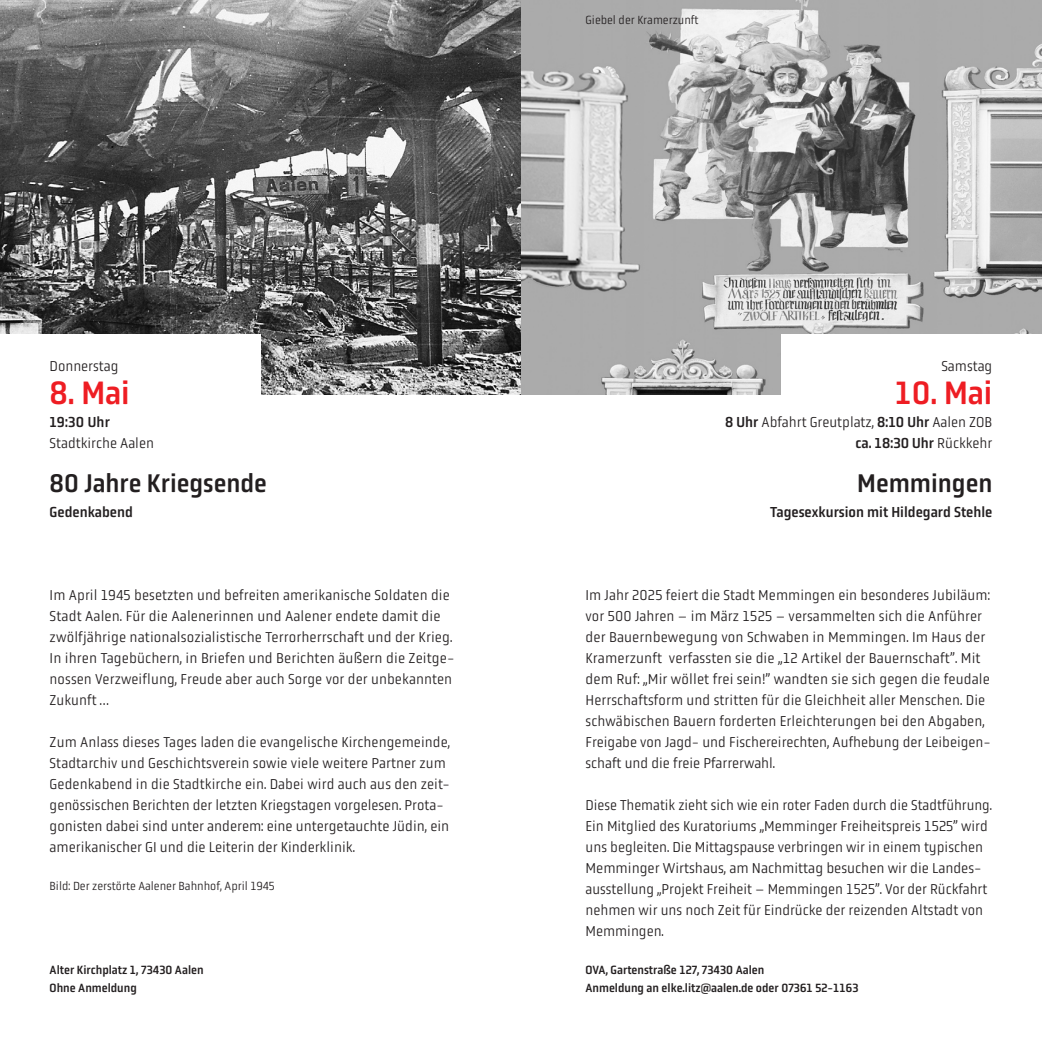
<style>
.page{position:relative;width:1042px;height:1042px;background:#fff}
.page>*{position:absolute;margin:0;border:0;box-sizing:border-box;transform-origin:0 0}
.t1{font:33.25px "Obvia Narrow";color:#ee1d23}
.t2{font:26.25px "Obvia Narrow";color:#231f20}
.t3{font:300 14.88px/21px "Obvia Narrow";letter-spacing:.005em;color:#231f20}
.t4{font:14.88px "Obvia Narrow";color:#231f20}
.t5{font:12.25px "Obvia Narrow";color:#231f20}
.t6{font:300 12.25px "Obvia Narrow";color:#231f20}
.s1{font-weight:400}
.s2{font-weight:300}
</style>
<div class="page">
<img style="left:0;top:0;width:521px;height:394px">
<div style="left:0;top:334px;width:260px;height:272px;background:#fff"></div>
<svg style="left:521px;top:0;width:521px;height:394px;background:#aeaeae"></svg>
<div style="left:781px;top:334px;width:261px;height:272px;background:#fff"></div>
<p class="t6" style="left:585px;top:15px;width:115px">Giebel der Kramerzunft</p>
<p class="t3" style="left:50px;top:357px;width:70px">Donnerstag</p>
<p class="t1" style="left:50px;top:380px;width:82px">8. Mai</p>
<p class="t4" style="left:50px;top:416px;width:62px">19:30 Uhr</p>
<p class="t3" style="left:50px;top:434px;width:106px">Stadtkirche Aalen</p>
<p class="t2" style="left:50px;top:473px;width:219px">80 Jahre Kriegsende</p>
<p class="t4" style="left:50px;top:506px;width:85px">Gedenkabend</p>
<p class="t3" style="left:50px;top:585px;width:404px">Im April 1945 besetzten und befreiten amerikanische Soldaten die<br>Stadt Aalen. Für die Aalenerinnen und Aalener endete damit die zwölfjährige nationalsozialistische Terrorherrschaft und der Krieg.</p>
<p class="t3" style="left:50px;top:648px;width:406px">In ihren Tagebüchern, in Briefen und Berichten äußern die Zeitge&shy;nossen Verzweiflung, Freude aber auch Sorge vor der unbekannten<br>Zukunft …</p>
<p class="t3" style="left:50px;top:732px;width:402px">Zum Anlass dieses Tages laden die evangelische Kirchengemeinde, Stadtarchiv und Geschichtsverein sowie viele weitere Partner zum Gedenkabend in die Stadtkirche ein. Dabei wird auch aus den zeit&shy;genössischen Berichten der letzten Kriegstagen vorgelesen. Prota&shy;gonisten dabei sind unter anderem: eine untergetauchte Jüdin, ein amerikanischer GI und die Leiterin der Kinderklinik.</p>
<p class="t6" style="left:50px;top:881px;width:227px">Bild: Der zerstörte Aalener Bahnhof, April 1945</p>
<p class="t5" style="left:50px;top:965px;width:155px">Alter Kirchplatz 1, 73430 Aalen</p>
<p class="t5" style="left:50px;top:983px;width:89px">Ohne Anmeldung</p>
<p class="t3" style="left:941px;top:357px;width:52px">Samstag</p>
<p class="t1" style="left:895px;top:380px;width:99px">10. Mai</p>
<p class="t3" style="left:725px;top:413px;width:269px"><span class="s1">8 Uhr</span> Abfahrt Greutplatz, <span class="s1">8:10 Uhr</span> Aalen ZOB</p>
<p class="t4" style="left:855px;top:437px;width:138px">ca. 18:30 Uhr <span class="s2">Rückkehr</span></p>
<p class="t2" style="left:857px;top:473px;width:137px">Memmingen</p>
<p class="t4" style="left:770px;top:506px;width:224px">Tagesexkursion mit Hildegard Stehle</p>
<p class="t3" style="left:585px;top:585px;width:407px">Im Jahr 2025 feiert die Stadt Memmingen ein besonderes Jubiläum: vor 500 Jahren – im März 1525 – versammelten sich die Anführer der Bauernbewegung von Schwaben in Memmingen. Im Haus der Kramerzunft verfassten sie die „12 Artikel der Bauernschaft”. Mit dem Ruf: „Mir wöllet frei sein!” wandten sie sich gegen die feudale Herrschaftsform und stritten für die Gleichheit aller Menschen. Die schwäbischen Bauern forderten Erleichterungen bei den Abgaben, Freigabe von Jagd- und Fischereirechten, Aufhebung der Leibeigen&shy;schaft und die freie Pfarrerwahl.</p>
<p class="t3" style="left:585px;top:795px;width:408px">Diese Thematik zieht sich wie ein roter Faden durch die Stadtführung.<br>Ein Mitglied des Kuratoriums „Memminger Freiheitspreis 1525” wird uns begleiten. Die Mittagspause verbringen wir in einem typischen Memminger Wirtshaus, am Nachmittag besuchen wir die Landes&shy;ausstellung „Projekt Freiheit – Memmingen 1525”. Vor der Rückfahrt nehmen wir uns noch Zeit für Eindrücke der reizenden Altstadt von Memmingen.</p>
<p class="t5" style="left:585px;top:965px;width:180px">OVA, Gartenstraße 127, 73430 Aalen</p>
<p class="t5" style="left:585px;top:983px;width:274px">Anmeldung an elke.litz@aalen.de oder 07361 52-1163</p>
</div>
